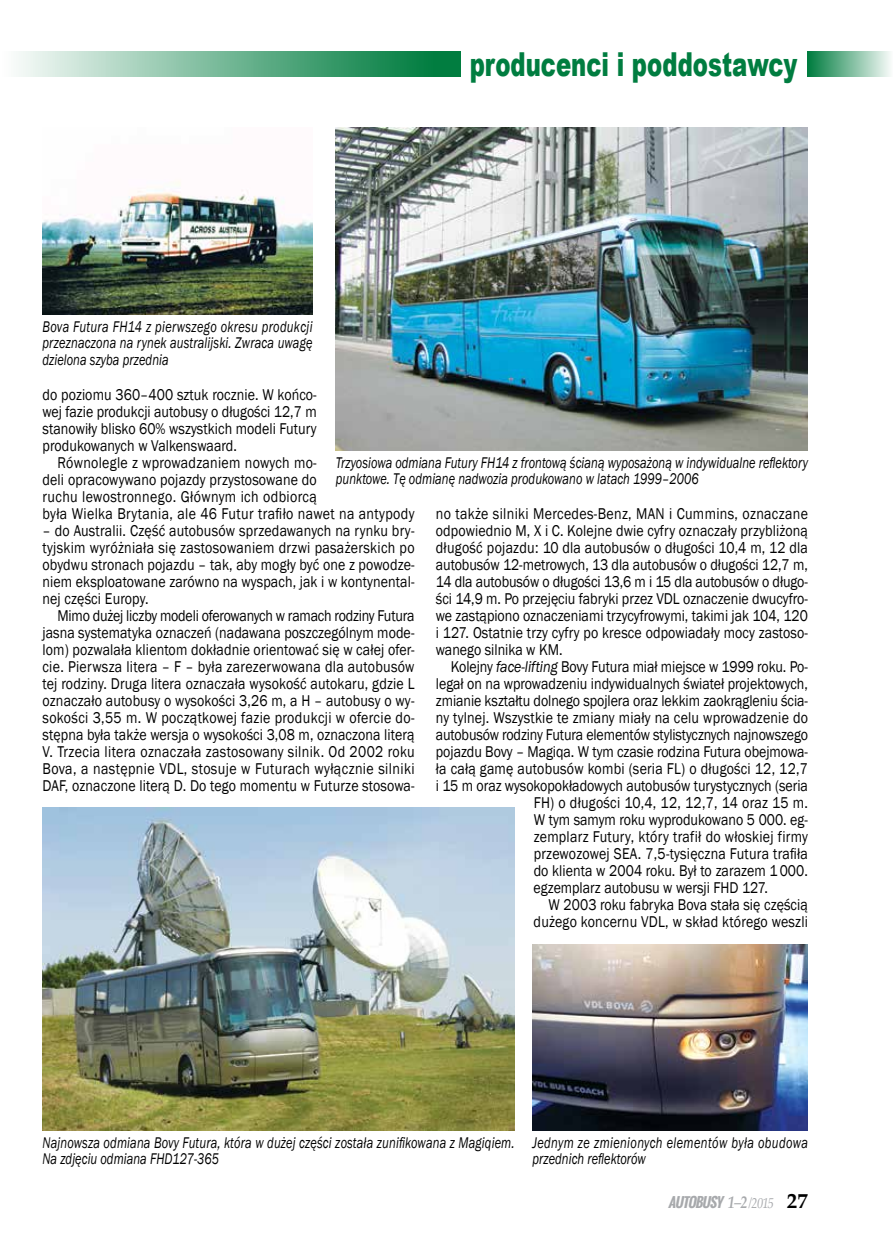
<style>
.page{position:relative;width:893px;height:1251px;background:#fff}
.page>*{position:absolute;margin:0;border:0;box-sizing:border-box;transform-origin:0 0}
.t1{font:900 33px "Arial";color:#007d40;scale:.69 1}
.t2{font:16.05px/17px "Franklin Gothic";letter-spacing:.005em;color:#000;text-align:justify;scale:.87 1}
.t3{font:italic 15.9px/16.5px "Franklin Gothic";letter-spacing:.005em;color:#000;scale:.78 1}
.t4{font:italic 15.9px/16.5px "Franklin Gothic";letter-spacing:.03em;color:#000;scale:.78 1}
.t5{font:italic 700 13.5px "Oswald";color:#a7a9ac}
.s1{font-style:italic}
.s2{font-family:"Palatino Linotype";font-size:17.1px}
.s3{font-family:"Palatino Linotype";font-weight:400;font-size:14.85px}
.s4{font-family:"Palatino Linotype";font-style:normal;font-size:21px;color:#000}
</style>
<div class="page">
<div style="left:808px;top:51px;width:85px;height:26px;background:linear-gradient(to right,#007d3f,#fbfcfc)"></div>
<div style="left:0;top:51px;width:460px;height:26px;background:linear-gradient(to right,#fafcfb,#007433)"></div>
<img style="left:43px;top:807px;width:471px;height:323px">
<img style="left:43px;top:181px;width:270px;height:133px">
<img style="left:336px;top:128px;width:472px;height:322px">
<img style="left:532px;top:944px;width:276px;height:185px">
<p class="t3" style="left:43px;top:318px;width:348px;text-align:justify">Bova Futura FH14 z pierwszego okresu produkcji przeznaczona na rynek australijski. Zwraca uwagę dzielona szyba przednia</p>
<h1 class="t1" style="left:470px;top:40px;width:476px">producenci i poddostawcy</h1>
<p class="t2" style="left:43px;top:386px;width:317px">do poziomu 360–400 sztuk rocznie. W końco&shy;wej fazie produkcji autobusy o długości 12,7 m stanowiły blisko 60% wszystkich modeli Futury produkowanych w Valkenswaard.</p>
<p class="t2" style="left:43px;top:454px;width:429px;text-align:left;text-indent:15px">Równolegle z wprowadzaniem nowych mo-<br>deli opracowywano pojazdy przystosowane do<br>ruchu lewostronnego. Głównym ich odbiorcą<br>była Wielka Brytania, ale 46 Futur trafiło nawet na antypody</p>
<p class="t2" style="left:43px;top:522px;width:429px">– do Australii. Część autobusów sprzedawanych na rynku bry&shy;tyjskim wyróżniała się zastosowaniem drzwi pasażerskich po obydwu stronach pojazdu – tak, aby mogły być one z powodze&shy;niem eksploatowane zarówno na wyspach, jak i w kontynental&shy;nej części Europy.</p>
<p class="t2" style="left:43px;top:607px;width:429px;text-indent:15px">Mimo dużej liczby modeli oferowanych w ramach rodziny Futura jasna systematyka oznaczeń (nadawana poszczególnym mode&shy;lom) pozwalała klientom dokładnie orientować się w całej ofer&shy;cie. Pierwsza litera – F – była zarezerwowana dla autobusów tej rodziny. Druga litera oznaczała wysokość autokaru, gdzie L oznaczało autobusy o wysokości 3,26 m, a H – autobusy o wy&shy;sokości 3,55 m. W początkowej fazie produkcji w ofercie do&shy;stępna była także wersja o wysokości 3,08 m, oznaczona literą V. Trzecia litera oznaczała zastosowany silnik. Od 2002 roku Bova, a następnie VDL, stosuje w Futurach wyłącznie silniki DAF, oznaczone literą D. Do tego momentu w Futurze stosowa-</p>
<p class="t3" style="left:336px;top:454px;width:607px">Trzyosiowa odmiana Futury FH14 z frontową ścianą wyposażoną w indywidualne reflektory punktowe. Tę odmianę nadwozia produkowano w latach 1999–2006</p>
<p class="t2" style="left:436px;top:505px;width:429px">no także silniki Mercedes-Benz, MAN i Cummins, oznaczane odpowiednio M, X i C. Kolejne dwie cyfry oznaczały przybliżoną długość pojazdu: 10 dla autobusów o długości 10,4 m, 12 dla autobusów 12-metrowych, 13 dla autobusów o długości 12,7 m, 14 dla autobusów o długości 13,6 m i 15 dla autobusów o długo&shy;ści 14,9 m. Po przejęciu fabryki przez VDL oznaczenie dwucyfro&shy;we zastąpiono oznaczeniami trzycyfrowymi, takimi jak 104, 120 i 127. Ostatnie trzy cyfry po kresce odpowiadały mocy zastoso&shy;wanego silnika w KM.</p>
<p class="t2" style="left:451px;top:658px;width:412px">Kolejny <span class="s1">face-lifting</span> Bovy Futura miał miejsce w 1999 roku. Po-</p>
<p class="t2" style="left:436px;top:675px;width:429px">legał on na wprowadzeniu indywidualnych świateł projektowych,</p>
<p class="t2" style="left:436px;top:692px;width:429px">zmianie kształtu dolnego spojlera oraz lekkim zaokrągleniu ścia-</p>
<p class="t2" style="left:436px;top:709px;width:429px">ny tylnej. Wszystkie te zmiany miały na celu wprowadzenie do</p>
<p class="t2" style="left:436px;top:726px;width:429px">autobusów rodziny Futura elementów stylistycznych najnowszego</p>
<p class="t2" style="left:436px;top:743px;width:429px">pojazdu Bovy – Magiqa. W tym czasie rodzina Futura obejmowa-</p>
<p class="t2" style="left:436px;top:760px;width:429px">ła całą gamę autobusów kombi (seria FL) o długości 12, 12,7</p>
<p class="t2" style="left:436px;top:777px;width:429px">i 15 m oraz wysokopokładowych autobusów turystycznych (seria</p>
<p class="t2" style="left:534px;top:794px;width:317px">FH) o długości 10,4, 12, 12,7, 14 oraz 15 m.</p>
<p class="t2" style="left:534px;top:811px;width:317px">W tym samym roku wyprodukowano 5 000. eg-</p>
<p class="t2" style="left:534px;top:828px;width:317px">zemplarz Futury, który trafił do włoskiej firmy</p>
<p class="t2" style="left:534px;top:845px;width:317px">przewozowej SEA. 7,5-tysięczna Futura trafiła</p>
<p class="t2" style="left:534px;top:862px;width:317px">do klienta w 2004 roku. Był to zarazem 1000.</p>
<p class="t2" style="left:534px;top:879px;width:271px">egzemplarz autobusu w wersji FHD 127.</p>
<p class="t2" style="left:548px;top:895px;width:300px">W 2003 roku fabryka Bova stała się częścią</p>
<p class="t2" style="left:534px;top:912px;width:317px">dużego koncernu VDL, w skład którego weszli</p>
<p class="t3" style="left:43px;top:1134px;width:607px">Najnowsza odmiana Bovy Futura, która w dużej części została zunifikowana z Magiqiem.<br>Na zdjęciu odmiana FHD127-365</p>
<p class="t4" style="left:532px;top:1134px;width:355px">Jednym ze zmienionych elementów była obudowa przednich reflektorów</p>
<p class="t5" style="left:668px;top:1191px;width:141px">AUTOBUSY <span class="s2">1–2</span><span class="s3">/2015</span> <span class="s4">27</span></p>
</div>
